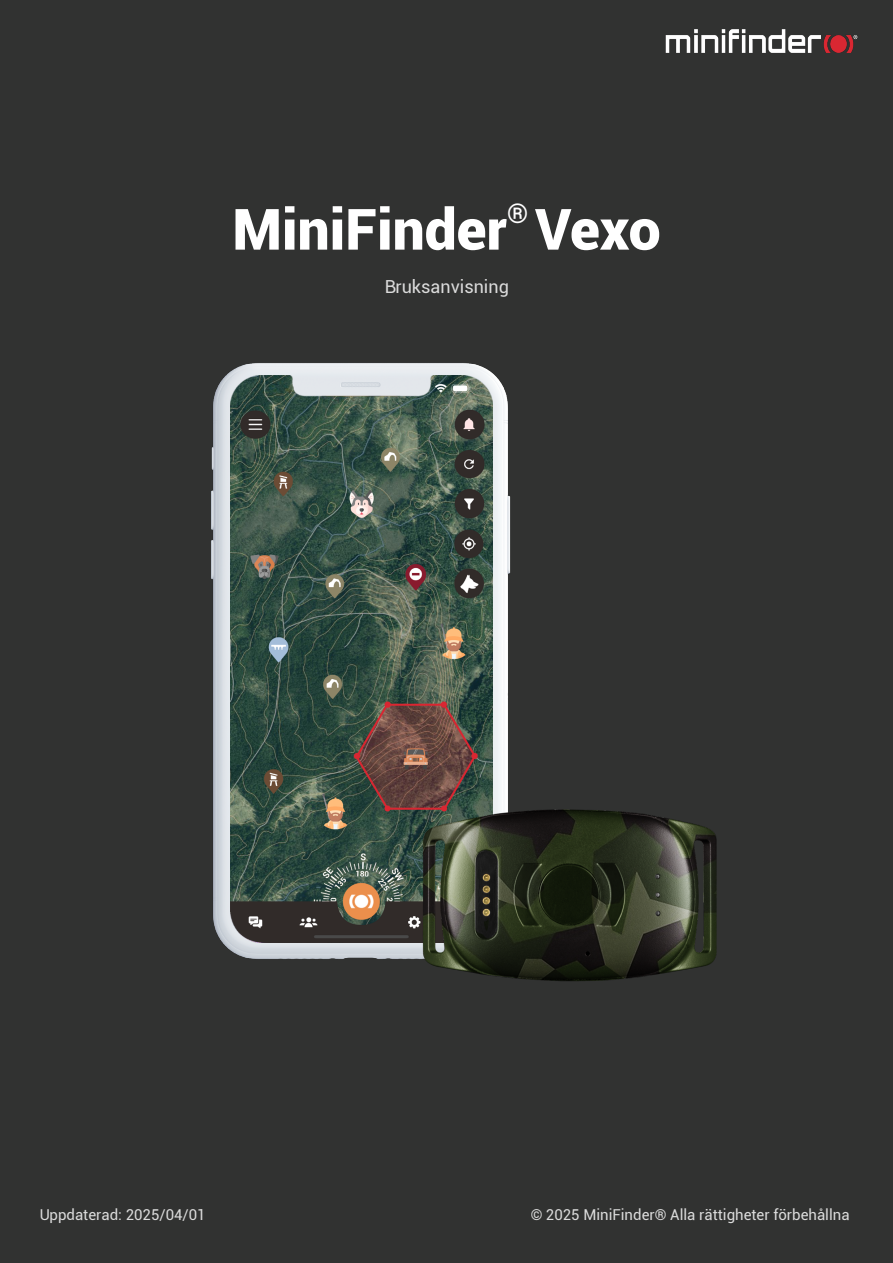
<style>
.page{position:relative;width:893px;height:1263px;background:#313231}
.page>*{position:absolute;margin:0;border:0;box-sizing:border-box;transform-origin:0 0}
.t1{font:900 57px "Roboto";color:#fff}
.t2{font:900 27px "Roboto";color:#fff}
.t3{font:18px "Roboto";color:#fff}
.t4{font:15px "Roboto";color:#fff}
</style>
<div class="page">
<div style="left:0;top:271px;width:857px;height:779px;background:#313231"></div>
<img style="left:230px;top:376px;width:262px;height:567px">
<img style="left:381px;top:756px;width:369px;height:277px">
<img style="left:665px;top:30px;width:192px;height:22px">
<h2 class="t2" style="left:507px;top:195px;width:23px">®</h2>
<h1 class="t1" style="left:232px;top:189px;width:430px">MiniFinder Vexo</h1>
<p class="t3" style="left:384px;top:274px;width:126px">Bruksanvisning</p>
<p class="t4" style="left:39px;top:1204px;width:168px">Uppdaterad: 2025/04/01</p>
<p class="t4" style="left:530px;top:1204px;width:321px">© 2025 MiniFinder® Alla rättigheter förbehållna</p>
</div>
